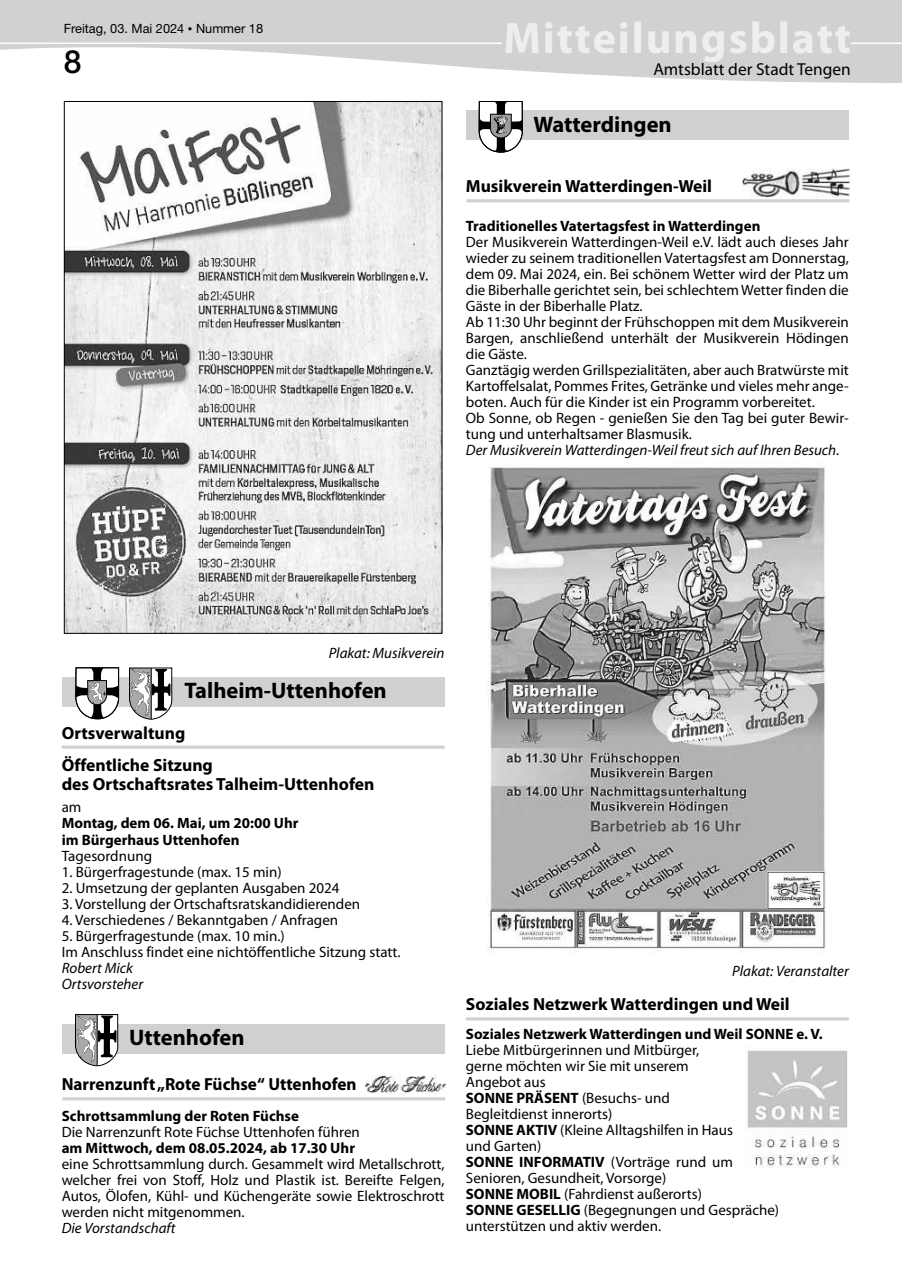
<style>
.page{position:relative;width:902px;height:1280px;background:#fff}
.page>*{position:absolute;margin:0;border:0;box-sizing:border-box;transform-origin:0 0}
.t1{font:700 44.25px "Myriad Pro";letter-spacing:.04em;color:#edefee}
.t2{font:500 31.95px "Helvetica Neue LT Pro";color:#000}
.t3{font:700 22.5px "Myriad Pro";color:#000}
.t4{font:700 17.55px/32.1px "Myriad Pro";color:#000}
.t5{font:17.4px "Myriad Pro";color:#000}
.t6{font:15px/16px "Myriad Pro";color:#000}
.t7{font:700 15px/16px "Myriad Pro";color:#000}
.t8{font:italic 15px/16px "Myriad Pro";color:#000}
.t9{font:12.75px "Helvetica Neue LT Pro";color:#000}
.s1{font-size:9px}
.s2{font-size:12.9px}
.s3{font-weight:700}
</style>
<div class="page">
<svg style="left:0;top:0;width:901px;height:83px;fill:#d1d1d1"></svg>
<div style="left:505px;top:22px;width:344px;height:40px;background:#d1d1d1"></div>
<hr style="left:0;top:43px;width:502px;height:1px;background:#fff">
<hr style="left:850px;top:43px;width:51px;height:1px;background:#fff">
<svg style="left:62px;top:745px;width:382px;height:4px;background:#d8d8d8"></svg>
<img style="left:66px;top:103px;width:374px;height:529px">
<div style="left:62px;top:677px;width:382px;height:29px;background:#d1d1d1"></div>
<svg style="left:75px;top:667px;width:44px;height:52px"></svg>
<svg style="left:129px;top:667px;width:43px;height:52px"></svg>
<hr style="left:151px;top:668px;width:1px;height:51px;background:#000">
<div style="left:62px;top:1024px;width:382px;height:29px;background:#d0d0d0"></div>
<svg style="left:75px;top:1014px;width:43px;height:52px"></svg>
<hr style="left:97px;top:1014px;width:1px;height:52px;background:#000">
<hr style="left:62px;top:1097px;width:383px;height:3px;background:#d1d1d1">
<img style="left:364px;top:1076px;width:81px;height:17px">
<hr style="left:466px;top:1017px;width:382px;height:3px;background:#d1d1d1">
<div style="left:466px;top:111px;width:382px;height:29px;background:#d0d0d0"></div>
<svg style="left:478px;top:101px;width:44px;height:51px"></svg>
<hr style="left:466px;top:199px;width:383px;height:3px;background:#d1d1d1">
<img style="left:742px;top:168px;width:107px;height:29px">
<img style="left:487px;top:467px;width:339px;height:486px">
<img style="left:747px;top:1050px;width:101px;height:117px">
<p class="t9" style="left:64px;top:20px;width:201px">Freitag, 03. Mai 2024 <span class="s1">•</span> Nummer <span class="s2">18</span></p>
<h1 class="t1" style="left:503px;top:9px;width:349px">Mitteilungsblatt</h1>
<h2 class="t2" style="left:64px;top:43px;width:19px">8</h2>
<p class="t5" style="left:653px;top:59px;width:199px">Amtsblatt der Stadt Tengen</p>
<h3 class="t3" style="left:533px;top:110px;width:140px">Watterdingen</h3>
<p class="t4" style="left:466px;top:170px;width:248px">Musikverein Watterdingen-Weil</p>
<p class="t7" style="left:466px;top:217px;width:296px">Traditionelles Vatertagsfest in Watterdingen</p>
<p class="t6" style="left:466px;top:234px;width:384px">Der Musikverein Watterdingen-Weil e.V. lädt auch dieses Jahr wieder zu seinem traditionellen Vatertagsfest am Donnerstag, dem 09. Mai 2024, ein. Bei schönem Wetter wird der Platz um die Biberhalle gerichtet sein, bei schlechtem Wetter finden die Gäste in der Biberhalle Platz.<br>Ab 11:30 Uhr beginnt der Frühschoppen mit dem Musikverein Bargen, anschließend unterhält der Musikverein Hödingen die Gäste.<br>Ganztägig werden Grillspezialitäten, aber auch Bratwürste mit Kartoffelsalat, Pommes Frites, Getränke und vieles mehr ange&shy;boten. Auch für die Kinder ist ein Programm vorbereitet.<br>Ob Sonne, ob Regen - genießen Sie den Tag bei guter Bewir&shy;tung und unterhaltsamer Blasmusik.</p>
<p class="t8" style="left:466px;top:441px;width:375px">Der Musikverein Watterdingen-Weil freut sich auf Ihren Besuch.</p>
<p class="t8" style="left:328px;top:644px;width:117px">Plakat: Musikverein</p>
<h3 class="t3" style="left:184px;top:676px;width:204px">Talheim-Uttenhofen</h3>
<p class="t4" style="left:62px;top:716px;width:153px">Ortsverwaltung<br>Öffentliche Sitzung</p>
<p class="t4" style="left:62px;top:767px;width:314px">des Ortschaftsrates Talheim-Uttenhofen</p>
<p class="t6" style="left:62px;top:799px;width:21px">am</p>
<p class="t7" style="left:62px;top:815px;width:238px">Montag, dem 06. Mai, um 20:00 Uhr im Bürgerhaus Uttenhofen</p>
<p class="t6" style="left:62px;top:847px;width:92px">Tagesordnung</p>
<p class="t6" style="left:62px;top:863px;width:221px">1. Bürgerfragestunde (max. 15 min)</p>
<p class="t6" style="left:62px;top:879px;width:279px">2. Umsetzung der geplanten Ausgaben 2024</p>
<p class="t6" style="left:62px;top:896px;width:300px">3. Vorstellung der Ortschaftsratskandidierenden</p>
<p class="t6" style="left:62px;top:912px;width:278px">4. Verschiedenes / Bekanntgaben / Anfragen</p>
<p class="t6" style="left:62px;top:928px;width:340px">5. Bürgerfragestunde (max. 10 min.)<br>Im Anschluss findet eine nichtöffentliche Sitzung statt.</p>
<p class="t8" style="left:62px;top:960px;width:83px">Robert Mick<br>Ortsvorsteher</p>
<h3 class="t3" style="left:129px;top:1023px;width:117px">Uttenhofen</h3>
<p class="t4" style="left:62px;top:1068px;width:296px">Narrenzunft „Rote Füchse“ Uttenhofen</p>
<p class="t7" style="left:62px;top:1107px;width:239px">Schrottsammlung der Roten Füchse</p>
<p class="t6" style="left:62px;top:1124px;width:299px">Die Narrenzunft Rote Füchse Uttenhofen führen</p>
<p class="t7" style="left:62px;top:1139px;width:295px">am Mittwoch, dem 08.05.2024, ab 17.30 Uhr</p>
<p class="t6" style="left:62px;top:1156px;width:384px;text-align:justify">eine Schrottsammlung durch. Gesammelt wird Metallschrott, welcher frei von Stoff, Holz und Plastik ist. Bereifte Felgen, Autos, Ölofen, Kühl- und Küchengeräte sowie Elektroschrott werden nicht mitgenommen.</p>
<p class="t8" style="left:62px;top:1220px;width:115px">Die Vorstandschaft</p>
<p class="t8" style="left:732px;top:963px;width:118px">Plakat: Veranstalter</p>
<p class="t4" style="left:466px;top:988px;width:325px">Soziales Netzwerk Watterdingen und Weil</p>
<p class="t7" style="left:466px;top:1026px;width:358px">Soziales Netzwerk Watterdingen und Weil SONNE e. V.</p>
<p class="t6" style="left:466px;top:1042px;width:315px">Liebe Mitbürgerinnen und Mitbürger,<br>gerne möchten wir Sie mit unserem<br>Angebot aus<br><span class="s3">SONNE PRÄSENT</span> (Besuchs- und<br>Begleitdienst innerorts)<br><span class="s3">SONNE AKTIV</span> (Kleine Alltagshilfen in Haus<br>und Garten)<br><span class="s3">SONNE INFORMATIV</span> (Vorträge rund um<br>Senioren, Gesundheit, Vorsorge)<br><span class="s3">SONNE MOBIL</span> (Fahrdienst außerorts)<br><span class="s3">SONNE GESELLIG</span> (Begegnungen und Gespräche) unterstützen und aktiv werden.</p>
</div>
